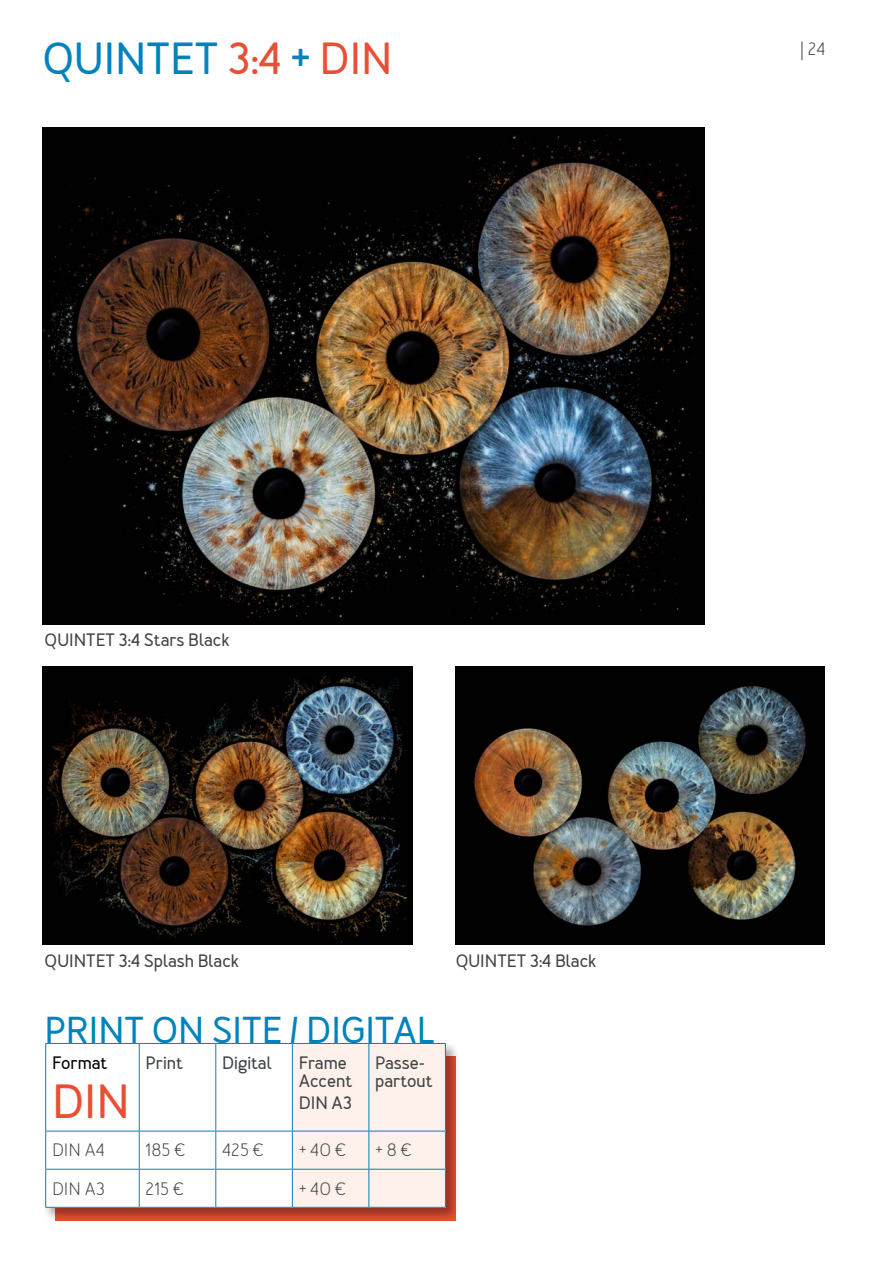
<style>
.page{position:relative;width:893px;height:1263px;background:#fff}
.page>*{position:absolute;margin:0;border:0;box-sizing:border-box;transform-origin:0 0}
.t1{font:700 48px "Merlo";color:#e94f35}
.t2{font:700 45px "Merlo";color:#0083bd}
.t3{font:700 37.5px "Merlo";color:#0083bd}
.t4{font:700 18px/18px "Merlo";color:#3e4447}
.t5{font:18px "Merlo";color:#3e4447}
.t6{font:700 18px "Merlo";color:#000}
.s1{color:#e94f35}
</style>
<div class="page">
<img style="left:455px;top:667px;width:370px;height:277px">
<img style="left:43px;top:667px;width:369px;height:277px">
<img style="left:43px;top:128px;width:662px;height:496px">
<div style="left:43px;top:1041px;width:417px;height:181px;background:#000;opacity:.37"></div>
<div style="left:45px;top:1043px;width:401px;height:165px;background:#fff"></div>
<svg style="left:216px;top:1044px;width:229px;height:163px"></svg>
<hr style="left:139px;top:1044px;width:1px;height:87px;background:#0083bd">
<hr style="left:215px;top:1044px;width:1px;height:87px;background:#0083bd">
<hr style="left:292px;top:1044px;width:1px;height:87px;background:#0083bd">
<hr style="left:368px;top:1044px;width:1px;height:87px;background:#0083bd">
<hr style="left:45px;top:1131px;width:94px;height:1px;background:#0083bd">
<hr style="left:45px;top:1131px;width:1px;height:38px;background:#0083bd">
<hr style="left:139px;top:1131px;width:77px;height:1px;background:#0083bd">
<hr style="left:139px;top:1131px;width:1px;height:38px;background:#0083bd">
<hr style="left:216px;top:1131px;width:76px;height:1px;background:#0083bd">
<hr style="left:215px;top:1131px;width:1px;height:38px;background:#0083bd">
<hr style="left:292px;top:1131px;width:77px;height:1px;background:#0083bd">
<hr style="left:292px;top:1131px;width:1px;height:38px;background:#0083bd">
<hr style="left:369px;top:1131px;width:77px;height:1px;background:#0083bd">
<hr style="left:368px;top:1131px;width:1px;height:38px;background:#0083bd">
<hr style="left:445px;top:1131px;width:1px;height:38px;background:#0083bd">
<hr style="left:45px;top:1169px;width:94px;height:1px;background:#0083bd">
<hr style="left:45px;top:1169px;width:1px;height:38px;background:#0083bd">
<hr style="left:139px;top:1169px;width:77px;height:1px;background:#0083bd">
<hr style="left:139px;top:1169px;width:1px;height:38px;background:#0083bd">
<hr style="left:216px;top:1169px;width:76px;height:1px;background:#0083bd">
<hr style="left:215px;top:1169px;width:1px;height:38px;background:#0083bd">
<hr style="left:292px;top:1169px;width:77px;height:1px;background:#0083bd">
<hr style="left:292px;top:1169px;width:1px;height:38px;background:#0083bd">
<hr style="left:369px;top:1169px;width:77px;height:1px;background:#0083bd">
<hr style="left:368px;top:1169px;width:1px;height:38px;background:#0083bd">
<hr style="left:445px;top:1169px;width:1px;height:38px;background:#0083bd">
<hr style="left:45px;top:1207px;width:94px;height:1px;background:#0083bd">
<hr style="left:139px;top:1207px;width:77px;height:1px;background:#0083bd">
<hr style="left:216px;top:1207px;width:76px;height:1px;background:#0083bd">
<hr style="left:292px;top:1207px;width:77px;height:1px;background:#0083bd">
<hr style="left:369px;top:1207px;width:77px;height:1px;background:#0083bd">
<hr style="left:45px;top:1043px;width:94px;height:1px;background:#0083bd">
<hr style="left:45px;top:1044px;width:1px;height:87px;background:#0083bd">
<hr style="left:139px;top:1043px;width:77px;height:1px;background:#0083bd">
<hr style="left:216px;top:1043px;width:76px;height:1px;background:#0083bd">
<hr style="left:292px;top:1043px;width:77px;height:1px;background:#0083bd">
<hr style="left:369px;top:1043px;width:77px;height:1px;background:#0083bd">
<hr style="left:445px;top:1044px;width:1px;height:87px;background:#0083bd">
<h2 class="t2" style="left:43px;top:31px;width:352px">QUINTET <span class="s1">3:4</span> + <span class="s1">DIN</span></h2>
<p class="t5" style="left:800px;top:38px;width:28px">| 24</p>
<p class="t4" style="left:45px;top:632px;width:186px">QUINTET 3:4 Stars Black</p>
<p class="t4" style="left:45px;top:952px;width:196px">QUINTET 3:4 Splash Black</p>
<p class="t4" style="left:456px;top:952px;width:142px">QUINTET 3:4 Black</p>
<h3 class="t3" style="left:45px;top:1008px;width:391px">PRINT ON SITE / DIGITAL</h3>
<p class="t6" style="left:52px;top:1052px;width:57px">Format</p>
<h1 class="t1" style="left:52px;top:1073px;width:79px">DIN</h1>
<p class="t4" style="left:146px;top:1054px;width:39px">Print</p>
<p class="t4" style="left:222px;top:1054px;width:51px">Digital</p>
<p class="t4" style="left:299px;top:1054px;width:55px">Frame<br>Accent</p>
<p class="t4" style="left:299px;top:1094px;width:55px">DIN A3</p>
<p class="t4" style="left:375px;top:1054px;width:59px">Passe&shy;partout</p>
<p class="t5" style="left:52px;top:1139px;width:54px">DIN A4</p>
<p class="t5" style="left:146px;top:1139px;width:41px">185 €</p>
<p class="t5" style="left:222px;top:1139px;width:43px">425 €</p>
<p class="t5" style="left:299px;top:1139px;width:49px">+ 40 €</p>
<p class="t5" style="left:375px;top:1139px;width:38px">+ 8 €</p>
<p class="t5" style="left:52px;top:1178px;width:54px">DIN A3</p>
<p class="t5" style="left:146px;top:1178px;width:40px">215 €</p>
<p class="t5" style="left:299px;top:1178px;width:49px">+ 40 €</p>
</div>
